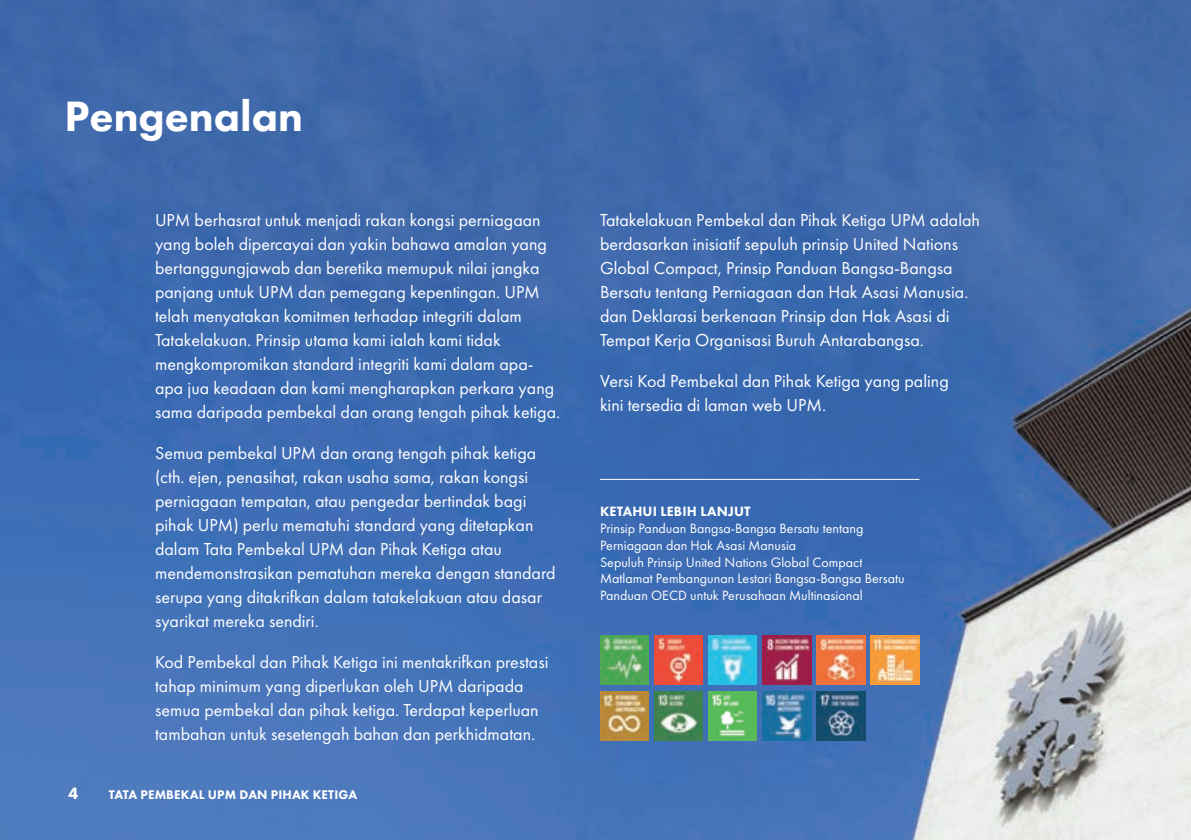
<style>
.page{position:relative;width:1191px;height:840px;background:#fff}
.page>*{position:absolute;margin:0;border:0;box-sizing:border-box;transform-origin:0 0}
.OTSIKKO_24pt_heavy{font:800 44px "Futura PT";color:#fff}
.BODY_9_12{font:18px/24px "Futura PT";color:#fff}
.PAGENUMBER_left{font:800 17px "Futura PT";color:#fff}
.LEARN_MORE_small_tex{font:14px/16.8px "Futura PT";color:#fff}
.LEARN_MORE{font:800 14px "Futura PT";letter-spacing:.01em;color:#fff}
.FOOTER_left{font:800 13px "Futura PT";letter-spacing:.01em;color:#fff}
</style>
<div class="page">
<img style="left:0;top:0;width:1191px;height:839px">
<hr style="left:600px;top:478px;width:319px;height:1px;background:#fff">
<img style="left:762px;top:635px;width:49px;height:48px">
<img style="left:816px;top:635px;width:49px;height:48px">
<img style="left:762px;top:691px;width:49px;height:48px">
<img style="left:600px;top:635px;width:48px;height:48px">
<img style="left:654px;top:635px;width:48px;height:48px">
<img style="left:871px;top:635px;width:48px;height:48px">
<img style="left:708px;top:635px;width:49px;height:48px">
<img style="left:600px;top:691px;width:48px;height:48px">
<img style="left:654px;top:691px;width:48px;height:48px">
<img style="left:816px;top:691px;width:49px;height:48px">
<img style="left:708px;top:691px;width:49px;height:48px">
<p class="OTSIKKO_24pt_heavy" style="left:64px;top:89px;width:240px">Pengenalan</p>
<p class="BODY_9_12" style="left:155px;top:207px;width:407px">UPM berhasrat untuk menjadi rakan kongsi perniagaan yang boleh dipercayai dan yakin bahawa amalan yang bertanggungjawab dan beretika memupuk nilai jangka panjang untuk UPM dan pemegang kepentingan. UPM telah menyatakan komitmen terhadap integriti dalam Tatakelakuan. Prinsip utama kami ialah kami tidak mengkompromikan standard integriti kami dalam apa&shy;apa jua keadaan dan kami mengharapkan perkara yang sama daripada pembekal dan orang tengah pihak ketiga.</p>
<p class="BODY_9_12" style="left:155px;top:440px;width:402px">Semua pembekal UPM dan orang tengah pihak ketiga (cth. ejen, penasihat, rakan usaha sama, rakan kongsi perniagaan tempatan, atau pengedar bertindak bagi pihak UPM) perlu mematuhi standard yang ditetapkan dalam Tata Pembekal UPM dan Pihak Ketiga atau mendemonstrasikan pematuhan mereka dengan standard serupa yang ditakrifkan dalam tatakelakuan atau dasar syarikat mereka sendiri.</p>
<p class="BODY_9_12" style="left:155px;top:649px;width:395px">Kod Pembekal dan Pihak Ketiga ini mentakrifkan prestasi tahap minimum yang diperlukan oleh UPM daripada semua pembekal dan pihak ketiga. Terdapat keperluan tambahan untuk sesetengah bahan dan perkhidmatan.</p>
<p class="PAGENUMBER_left" style="left:68px;top:782px;width:12px">4</p>
<p class="FOOTER_left" style="left:109px;top:785px;width:250px">TATA PEMBEKAL UPM DAN PIHAK KETIGA</p>
<p class="BODY_9_12" style="left:600px;top:207px;width:381px">Tatakelakuan Pembekal dan Pihak Ketiga UPM adalah berdasarkan inisiatif sepuluh prinsip United Nations Global Compact, Prinsip Panduan Bangsa-Bangsa Bersatu tentang Perniagaan dan Hak Asasi Manusia. dan Deklarasi berkenaan Prinsip dan Hak Asasi di Tempat Kerja Organisasi Buruh Antarabangsa.</p>
<p class="BODY_9_12" style="left:600px;top:368px;width:350px">Versi Kod Pembekal dan Pihak Ketiga yang paling kini tersedia di laman web UPM.</p>
<p class="LEARN_MORE" style="left:600px;top:502px;width:152px">KETAHUI LEBIH LANJUT</p>
<p class="LEARN_MORE_small_tex" style="left:600px;top:519px;width:265px">Prinsip Panduan Bangsa-Bangsa Bersatu tentang<br>Perniagaan dan Hak Asasi Manusia</p>
<p class="LEARN_MORE_small_tex" style="left:600px;top:553px;width:264px">Sepuluh Prinsip United Nations Global Compact</p>
<p class="LEARN_MORE_small_tex" style="left:600px;top:570px;width:306px">Matlamat Pembangunan Lestari Bangsa-Bangsa Bersatu</p>
<p class="LEARN_MORE_small_tex" style="left:600px;top:586px;width:264px">Panduan OECD untuk Perusahaan Multinasional</p>
</div>
